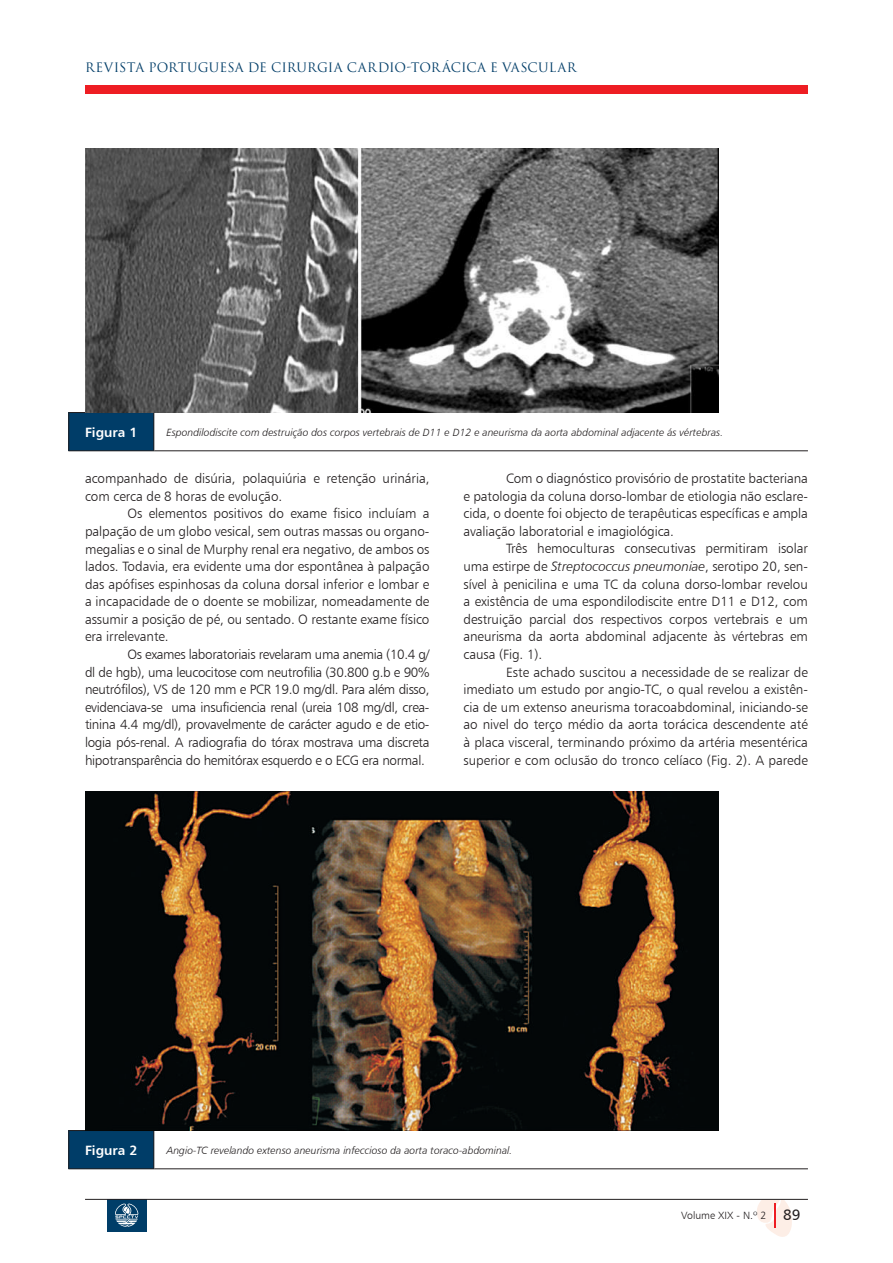
<style>
.page{position:relative;width:893px;height:1263px;background:#fff}
.page>*{position:absolute;margin:0;border:0;box-sizing:border-box;transform-origin:0 0}
.t1{font:13.5px/17.5px "Humanist 777 BT Light B";letter-spacing:-.005em;color:#231f20;text-align:justify}
.t2{font:13.5px "Humanist 777 BT Bold B";color:#fff}
.t3{font:12.75px "Trajax";letter-spacing:.01em;color:#003d68}
.t4{font:10.5px "Humanist 777 BT Light Italic B";color:#231f20}
.t5{font:10.5px "Humanist 777 BT Light B";color:#231f20}
.s1{font-family:"Humanist 777 BT Light Italic B"}
.s2{font-family:"Humanist 777 BT Roman B";font-size:15px}
</style>
<div class="page">
<div style="left:85px;top:85px;width:723px;height:9px;background:#ee1d23"></div>
<svg style="left:757px;top:1200px;width:35px;height:37px"></svg>
<div style="left:107px;top:1199px;width:40px;height:33px;background:#003d68"></div>
<svg style="left:115px;top:1203px;width:23px;height:24px"></svg>
<hr style="left:85px;top:1199px;width:723px;height:1px;background:#231f20">
<div style="left:69px;top:412px;width:85px;height:39px;background:#003d68"></div>
<hr style="left:154px;top:450px;width:654px;height:1px;background:#231f20">
<hr style="left:68px;top:413px;width:1px;height:37px;background:#231f20">
<hr style="left:153px;top:413px;width:1px;height:37px;background:#231f20">
<svg style="left:68px;top:450px;width:17px;height:1px"></svg>
<hr style="left:85px;top:450px;width:69px;height:1px;background:#231f20">
<svg style="left:68px;top:412px;width:17px;height:1px"></svg>
<img style="left:85px;top:148px;width:634px;height:265px">
<div style="left:69px;top:1130px;width:85px;height:39px;background:#003d68"></div>
<hr style="left:154px;top:1168px;width:654px;height:1px;background:#231f20">
<hr style="left:68px;top:1131px;width:1px;height:37px;background:#231f20">
<hr style="left:153px;top:1131px;width:1px;height:37px;background:#231f20">
<svg style="left:68px;top:1168px;width:17px;height:1px"></svg>
<hr style="left:85px;top:1168px;width:69px;height:1px;background:#231f20">
<svg style="left:68px;top:1130px;width:17px;height:1px"></svg>
<img style="left:85px;top:791px;width:634px;height:340px">
<p class="t3" style="left:85px;top:60px;width:493px">REVISTA PORTUGUESA DE CIRURGIA CARDIO-TORáCICA E VASCULAR</p>
<p class="t2" style="left:85px;top:424px;width:54px">Figura 1</p>
<p class="t4" style="left:167px;top:425px;width:558px">Espondilodiscite com destruição dos corpos vertebrais de D11 e D12 e aneurisma da aorta abdominal adjacente ás vértebras.</p>
<p class="t1" style="left:85px;top:469px;width:346px">acompanhado de disúria, polaquiúria e retenção urinária, com cerca de 8 horas de evolução.</p>
<p class="t1" style="left:85px;top:505px;width:346px;text-indent:43px">Os elementos positivos do exame fisico incluíam a palpação de um globo vesical, sem outras massas ou organo&shy;megalias e o sinal de Murphy renal era negativo, de ambos os lados. Todavia, era evidente uma dor espontânea à palpação das apófises espinhosas da coluna dorsal inferior e lombar e a incapacidade de o doente se mobilizar, nomeadamente de assumir a posição de pé, ou sentado. O restante exame físico era irrelevante.</p>
<p class="t1" style="left:85px;top:645px;width:346px;text-indent:43px">Os exames laboratoriais revelaram uma anemia (10.4 g/ dl de hgb), uma leucocitose com neutrofilia (30.800 g.b e 90% neutrófilos), VS de 120 mm e PCR 19.0 mg/dl. Para além disso, evidenciava-se uma insuficiencia renal (ureia 108 mg/dl, crea&shy;tinina 4.4 mg/dl), provavelmente de carácter agudo e de etio&shy;logia pós-renal. A radiografia do tórax mostrava uma discreta hipotransparência do hemitórax esquerdo e o ECG era normal.</p>
<p class="t1" style="left:463px;top:469px;width:346px;text-indent:43px">Com o diagnóstico provisório de prostatite bacteriana e patologia da coluna dorso-lombar de etiologia não esclare&shy;cida, o doente foi objecto de terapêuticas específicas e ampla avaliação laboratorial e imagiológica.</p>
<p class="t1" style="left:463px;top:540px;width:346px;text-indent:43px">Três hemoculturas consecutivas permitiram isolar uma estirpe de <span class="s1">Streptococcus pneumoniae</span>, serotipo 20, sen&shy;sível à penicilina e uma TC da coluna dorso-lombar revelou a existência de uma espondilodiscite entre D11 e D12, com destruição parcial dos respectivos corpos vertebrais e um aneurisma da aorta abdominal adjacente às vértebras em causa (Fig. 1).</p>
<p class="t1" style="left:463px;top:663px;width:346px;text-indent:43px">Este achado suscitou a necessidade de se realizar de imediato um estudo por angio-TC, o qual revelou a existên&shy;cia de um extenso aneurisma toracoabdominal, iniciando-se ao nivel do terço médio da aorta torácica descendente até à placa visceral, terminando próximo da artéria mesentérica superior e com oclusão do tronco celíaco (Fig. 2). A parede</p>
<p class="t2" style="left:85px;top:1141px;width:54px">Figura 2</p>
<p class="t4" style="left:167px;top:1143px;width:347px">Angio-TC revelando extenso aneurisma infeccioso da aorta toraco-abdominal.</p>
<p class="t5" style="left:681px;top:1209px;width:121px">Volume XIX - N.º 2 <span class="s2">89</span></p>
</div>
